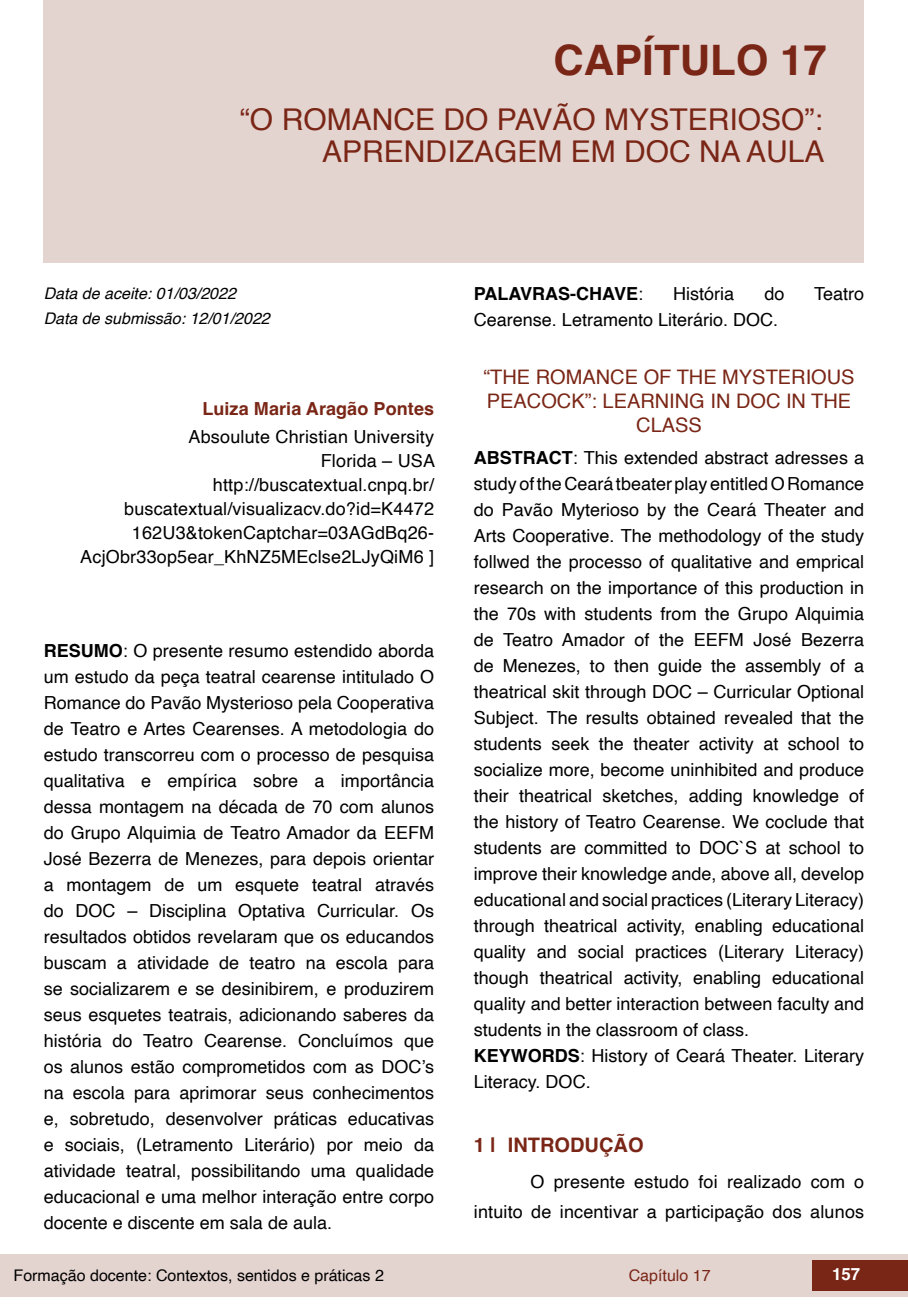
<style>
.page{position:relative;width:908px;height:1304px;background:#fff}
.page>*{position:absolute;margin:0;border:0;box-sizing:border-box;transform-origin:0 0}
.t1{font:700 42px "Helvetica";color:#7a2616}
.t2{font:30px/32px "Helvetica";color:#7a2616;text-align:right}
.t3{font:20px/24px "Helvetica";color:#7a2616;text-align:center}
.t4{font:700 20px "Helvetica";color:#7a2616}
.t5{font:18px/26px "Helvetica";color:#000;text-align:right}
.t6{font:700 18px "Helvetica";letter-spacing:.005em;color:#7a2616}
.t7{font:700 18px "Helvetica";color:#000}
.t8{font:700 16.8px "Helvetica";color:#fff}
.t9{font:italic 16px "Helvetica";color:#000}
.t10{font:16px "Helvetica";color:#000}
.t11{font:16px "Helvetica";color:#7a2616}
.s1{font-weight:700}
.s2{font-weight:400}
</style>
<div class="page">
<div style="left:0;top:1254px;width:906px;height:43px;background:#e4d4d0"></div>
<div style="left:812px;top:1261px;width:95px;height:30px;background:#7a2616"></div>
<div style="left:44px;top:0;width:819px;height:263px;background:#e4d4d0"></div>
<h1 class="t1" style="left:553px;top:35px;width:275px">CAPÍTULO 17</h1>
<h2 class="t2" style="left:240px;top:104px;width:585px">“O ROMANCE DO PAVÃO MYSTERIOSO”:<br>APRENDIZAGEM EM DOC NA AULA</h2>
<p class="t9" style="left:44px;top:280px;width:194px">Data de aceite: 01/03/2022</p>
<p class="t9" style="left:44px;top:306px;width:227px">Data de submissão: 12/01/2022</p>
<p class="t6" style="left:202px;top:398px;width:233px">Luiza Maria Aragão Pontes</p>
<p class="t5" style="left:80px;top:425px;width:356px;line-height:24px">Absoulute Christian University<br>Florida – USA<br>http://buscatextual.cnpq.br/ buscatextual/visualizacv.do?id=K4472<br>162U3&amp;tokenCaptchar=03AGdBq26- AcjObr33op5ear_KhNZ5MEclse2LJyQiM6 ]</p>
<p class="t5" style="left:44px;top:638px;width:392px;text-align:justify"><span class="s1">RESUMO</span>: O presente resumo estendido aborda um estudo da peça teatral cearense intitulado O Romance do Pavão Mysterioso pela Cooperativa de Teatro e Artes Cearenses. A metodologia do estudo transcorreu com o processo de pesquisa qualitativa e empírica sobre a importância dessa montagem na década de 70 com alunos do Grupo Alquimia de Teatro Amador da EEFM José Bezerra de Menezes, para depois orientar a montagem de um esquete teatral através do DOC – Disciplina Optativa Curricular. Os resultados obtidos revelaram que os educandos buscam a atividade de teatro na escola para se socializarem e se desinibirem, e produzirem seus esquetes teatrais, adicionando saberes da história do Teatro Cearense. Concluímos que os alunos estão comprometidos com as DOC’s na escola para aprimorar seus conhecimentos e, sobretudo, desenvolver práticas educativas e sociais, (Letramento Literário) por meio da atividade teatral, possibilitando uma qualidade educacional e uma melhor interação entre corpo docente e discente em sala de aula.</p>
<p class="t7" style="left:473px;top:283px;width:171px">PALAVRAS-CHAVE<span class="s2">:</span></p>
<p class="t5" style="left:673px;top:281px;width:63px">História</p>
<p class="t5" style="left:764px;top:281px;width:22px">do</p>
<p class="t5" style="left:813px;top:281px;width:52px">Teatro</p>
<p class="t5" style="left:473px;top:307px;width:306px">Cearense. Letramento Literário. DOC.</p>
<p class="t3" style="left:483px;top:366px;width:372px">“THE ROMANCE OF THE MYSTERIOUS<br>PEACOCK”: LEARNING IN DOC IN THE<br>CLASS</p>
<p class="t5" style="left:473px;top:445px;width:392px;text-align:left"><span class="s1">ABSTRACT</span>: This extended abstract adresses a study of the Ceará tbeater play entitled O Romance do Pavão Myterioso by the Ceará Theater and Arts Cooperative. The methodology of the study follwed the processo of qualitative and emprical research on the importance of this production in the 70s with students from the Grupo Alquimia de Teatro Amador of the EEFM José Bezerra de Menezes, to then guide the assembly of a theatrical skit through DOC – Curricular Optional Subject. The results obtained revealed that the students seek the theater activity at school to socialize more, become uninhibited and produce their theatrical sketches, adding knowledge of the history of Teatro Cearense. We coclude that students are committed to DOC`S at school to improve their knowledge ande, above all, develop educational and social practices (Literary Literacy) through theatrical activity, enabling educational quality and social practices (Literary Literacy) though theatrical activity, enabling educational quality and better interaction between faculty and students in the classroom of class.<br><span class="s1">KEYWORDS</span>: History of Ceará Theater. Literary Literacy. DOC.</p>
<p class="t4" style="left:473px;top:1133px;width:171px">1 | INTRODUÇÃO</p>
<p class="t5" style="left:473px;top:1167px;width:392px;line-height:30px">O presente estudo foi realizado com o<br>intuito de incentivar a participação dos alunos</p>
<p class="t10" style="left:14px;top:1263px;width:371px">Formação docente: Contextos, sentidos e práticas 2</p>
<p class="t11" style="left:628px;top:1263px;width:83px">Capítulo 17</p>
<p class="t8" style="left:831px;top:1264px;width:30px">157</p>
</div>
